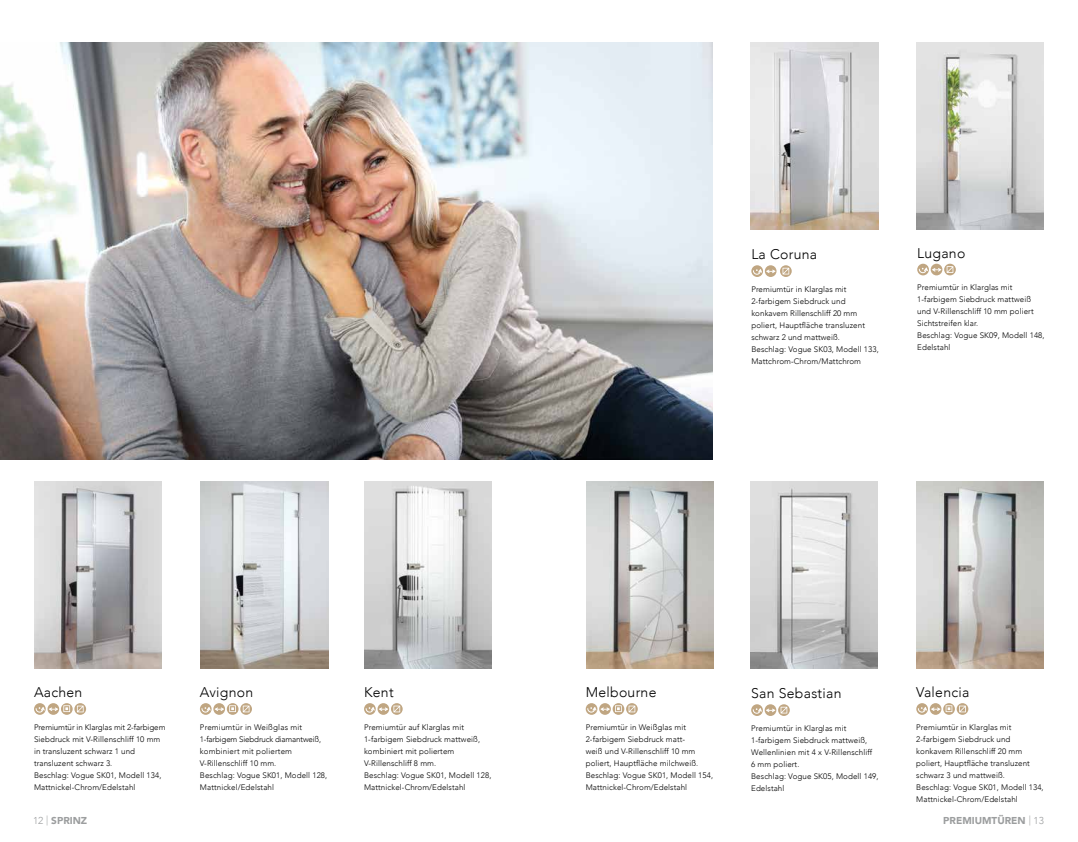
<style>
.page{position:relative;width:1078px;height:842px;background:#fff}
.page>*{position:absolute;margin:0;border:0;box-sizing:border-box;transform-origin:0 0}
.t1{font:300 14px "Avenir";letter-spacing:.02em;color:#000}
.t2{font:900 10px "Avenir";color:#9c9e9f}
.t3{font:300 8px/12px "Avenir";letter-spacing:.01em;color:#000}
.s1{font-weight:300}
</style>
<div class="page">
<img style="left:0;top:43px;width:711px;height:416px">
<img style="left:750px;top:482px;width:127px;height:187px">
<svg style="left:751px;top:704px;width:38px;height:12px"></svg>
<img style="left:750px;top:43px;width:127px;height:187px">
<svg style="left:751px;top:265px;width:40px;height:12px"></svg>
<img style="left:916px;top:482px;width:127px;height:187px">
<svg style="left:916px;top:703px;width:52px;height:12px"></svg>
<svg style="left:34px;top:703px;width:52px;height:12px"></svg>
<img style="left:34px;top:482px;width:128px;height:187px">
<img style="left:200px;top:482px;width:128px;height:187px">
<svg style="left:200px;top:703px;width:52px;height:12px"></svg>
<img style="left:364px;top:482px;width:127px;height:187px">
<svg style="left:364px;top:703px;width:38px;height:12px"></svg>
<img style="left:916px;top:43px;width:127px;height:187px">
<svg style="left:917px;top:264px;width:38px;height:11px"></svg>
<img style="left:586px;top:482px;width:127px;height:187px">
<svg style="left:585px;top:703px;width:52px;height:12px"></svg>
<h1 class="t1" style="left:751px;top:246px;width:67px">La Coruna</h1>
<p class="t3" style="left:751px;top:283px;width:129px">Premiumtür in Klarglas mit<br>2-farbigem Siebdruck und konkavem Rillenschliff 20 mm poliert, Hauptfläche -transluzent schwarz 2 und mattweiß.<br>Beschlag: Vogue SK03, Modell 133,<br>Mattchrom-Chrom/Mattchrom</p>
<h1 class="t1" style="left:917px;top:245px;width:50px">Lugano</h1>
<p class="t3" style="left:917px;top:281px;width:129px">Premiumtür in Klarglas mit<br>1-farbigem Siebdruck mattweiß und V-Rillenschliff 10 mm poliert<br>Sichtstreifen klar.<br>Beschlag: Vogue SK09, Modell 148,<br>Edelstahl</p>
<h1 class="t1" style="left:34px;top:684px;width:50px">Aachen</h1>
<p class="t3" style="left:34px;top:721px;width:133px">Premiumtür in Klarglas mit 2-farbigem<br>Siebdruck mit V-Rillenschliff 10 mm in transluzent schwarz 1 und transluzent schwarz 3.<br>Beschlag: Vogue SK01, Modell 134,<br>Mattnickel-Chrom/Edelstahl</p>
<h1 class="t1" style="left:200px;top:684px;width:55px">Avignon</h1>
<p class="t3" style="left:200px;top:721px;width:129px">Premiumtür in Weißglas mit<br>1-farbigem Siebdruck diamantweiß, kombiniert mit poliertem<br>V-Rillenschliff 10 mm.<br>Beschlag: Vogue SK01, Modell 128,<br>Mattnickel/Edelstahl</p>
<h1 class="t1" style="left:364px;top:684px;width:31px">Kent</h1>
<p class="t3" style="left:364px;top:721px;width:129px">Premiumtür auf Klarglas mit<br>1-farbigem Siebdruck mattweiß, kombiniert mit poliertem<br>V-Rillenschliff 8 mm.<br>Beschlag: Vogue SK01, Modell 128,<br>Mattnickel-Chrom/Edelstahl</p>
<h1 class="t1" style="left:585px;top:684px;width:72px">Melbourne</h1>
<p class="t3" style="left:585px;top:721px;width:129px">Premiumtür in Weißglas mit<br>2-farbigem Siebdruck matt-<br>weiß und V-Rillenschliff 10 mm poliert, Hauptfläche milchweiß.<br>Beschlag: Vogue SK01, Modell 154,<br>Mattnickel-Chrom/Edelstahl</p>
<h1 class="t1" style="left:751px;top:685px;width:92px">San Sebastian</h1>
<p class="t3" style="left:751px;top:722px;width:129px">Premiumtür in Klarglas mit<br>1-farbigem Siebdruck mattweiß,<br>Wellenlinien mit 4 x V-Rillenschliff<br>6 mm poliert.<br>Beschlag: Vogue SK05, Modell 149,<br>Edelstahl</p>
<h1 class="t1" style="left:916px;top:684px;width:55px">Valencia</h1>
<p class="t3" style="left:916px;top:721px;width:129px">Premiumtür in Klarglas mit<br>2-farbigem Siebdruck und konkavem Rillenschliff 20 mm poliert, Hauptfläche transluzent schwarz 3 und mattweiß.<br>Beschlag: Vogue SK01, Modell 134,<br>Mattnickel-Chrom/Edelstahl</p>
<p class="t2" style="left:33px;top:811px;width:56px"><span class="s1">12 |</span> SPRINZ</p>
<p class="t2" style="left:943px;top:811px;width:102px">PREMIUMTÜREN <span class="s1">| 13</span></p>
</div>
